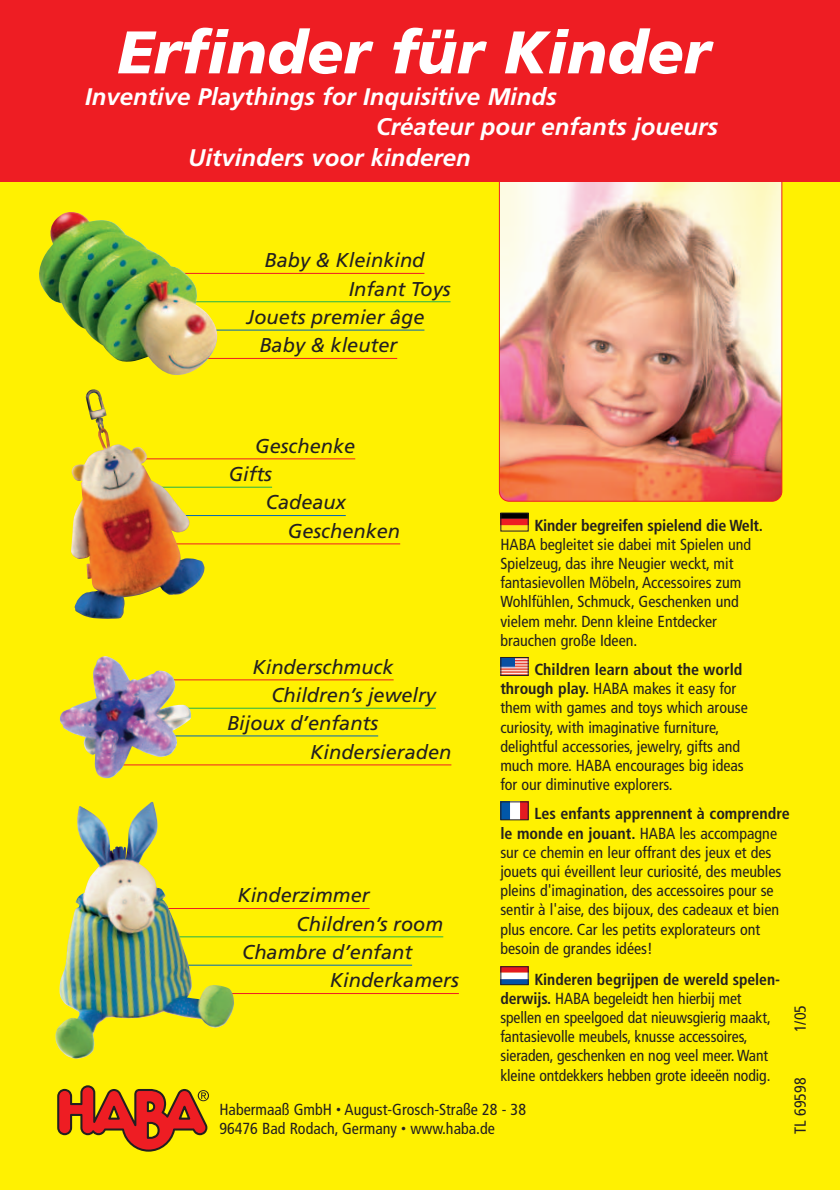
<style>
.page{position:relative;width:840px;height:1190px;background:#fff}
.page>*{position:absolute;margin:0;border:0;box-sizing:border-box;transform-origin:0 0}
.t1{font:italic 900 60px "Frutiger";color:#fff}
.t2{font:italic 700 24px "Frutiger";color:#fff}
.t3{font:italic 20px/28.4px "Frutiger";color:#231f20}
.t4{font:condensed 16px/19.2px "Frutiger";color:#231f20}
.t5{font:700 condensed 16px "Frutiger";letter-spacing:-.015em;color:#231f20}
.s1{font-weight:700}
.s2{font-size:10px}
</style>
<div class="page">
<div style="left:0;top:0;width:839px;height:1190px;background:#fff101"></div>
<hr style="left:121px;top:458px;width:234px;height:1px;background:#ee1d23">
<hr style="left:149px;top:487px;width:123px;height:1px;background:#23b24b">
<hr style="left:149px;top:515px;width:197px;height:1px;background:#0166b3">
<hr style="left:143px;top:543px;width:257px;height:1px;background:#ee1d23">
<hr style="left:162px;top:679px;width:232px;height:1px;background:#ee1d23">
<hr style="left:169px;top:708px;width:267px;height:1px;background:#23b24b">
<hr style="left:167px;top:735px;width:211px;height:1px;background:#0166b3">
<hr style="left:104px;top:764px;width:347px;height:1px;background:#ee1d23">
<hr style="left:149px;top:908px;width:221px;height:1px;background:#ee1d23">
<hr style="left:148px;top:936px;width:295px;height:1px;background:#23b24b">
<hr style="left:166px;top:965px;width:246px;height:1px;background:#0166b3">
<hr style="left:215px;top:993px;width:244px;height:1px;background:#ee1d23">
<img style="left:502px;top:968px;width:25px;height:15px">
<div style="left:500px;top:966px;width:29px;height:19px;border:1px solid #231f20"></div>
<img style="left:502px;top:659px;width:25px;height:15px">
<div style="left:500px;top:657px;width:29px;height:19px;border:1px solid #231f20"></div>
<img style="left:502px;top:515px;width:25px;height:15px">
<div style="left:500px;top:513px;width:29px;height:19px;border:1px solid #231f20"></div>
<img style="left:499px;top:171px;width:283px;height:330px;border-radius:10px">
<div style="left:499px;top:170px;width:283px;height:332px;border:2px solid #ee1d23;border-radius:10px"></div>
<img style="left:502px;top:803px;width:25px;height:15px">
<div style="left:500px;top:801px;width:29px;height:19px;border:1px solid #231f20"></div>
<div style="left:0;top:0;width:839px;height:181px;background:#ee1d23"></div>
<hr style="left:138px;top:273px;width:286px;height:1px;background:#ee1d23">
<hr style="left:185px;top:301px;width:266px;height:1px;background:#23b24b">
<hr style="left:158px;top:330px;width:266px;height:1px;background:#0166b3">
<hr style="left:175px;top:358px;width:222px;height:1px;background:#ee1d23">
<img style="left:39px;top:212px;width:179px;height:163px">
<img style="left:60px;top:656px;width:132px;height:123px">
<img style="left:55px;top:802px;width:135px;height:257px">
<img style="left:71px;top:392px;width:134px;height:227px">
<svg style="left:57px;top:1085px;width:152px;height:67px"></svg>
<h1 class="t1" style="left:117px;top:28px;width:595px">Erfinder für Kinder</h1>
<h2 class="t2" style="left:85px;top:87px;width:473px">Inventive Playthings for Inquisitive Minds</h2>
<h2 class="t2" style="left:376px;top:117px;width:343px">Créateur pour enfants joueurs</h2>
<h2 class="t2" style="left:188px;top:148px;width:284px">Uitvinders voor kinderen</h2>
<p class="t3" style="left:264px;top:248px;width:162px">Baby &amp; Kleinkind</p>
<p class="t3" style="left:349px;top:276px;width:103px">Infant Toys</p>
<p class="t3" style="left:247px;top:304px;width:179px">Jouets premier âge</p>
<p class="t3" style="left:259px;top:333px;width:139px">Baby &amp; kleuter</p>
<p class="t3" style="left:229px;top:433px;width:128px;text-indent:27px">Geschenke<br>Gifts</p>
<p class="t3" style="left:288px;top:490px;width:114px;text-indent:-22px">Cadeaux<br>Geschenken</p>
<p class="t3" style="left:253px;top:654px;width:143px">Kinderschmuck</p>
<p class="t3" style="left:271px;top:682px;width:166px">Children’s jewelry</p>
<p class="t3" style="left:227px;top:710px;width:153px">Bijoux d’enfants</p>
<p class="t3" style="left:310px;top:739px;width:143px">Kindersieraden</p>
<p class="t5" style="left:534px;top:519px;width:230px">Kinder begreifen spielend die Welt.</p>
<p class="t4" style="left:500px;top:536px;width:252px">HABA begleitet sie dabei mit Spielen und Spielzeug, das ihre Neugier weckt, mit fantasievollen Möbeln, Accessoires zum Wohlfühlen, Schmuck, Geschenken und vielem mehr. Denn kleine Entdecker brauchen große Ideen.</p>
<p class="t4" style="left:500px;top:661px;width:249px;text-indent:34px"><span class="s1">Children learn about the world through play.</span> HABA makes it easy for them with games and toys which arouse curiosity, with imaginative furniture, delightful accessories, jewelry, gifts and much more. HABA encourages big ideas for our diminutive explorers.</p>
<p class="t4" style="left:500px;top:805px;width:291px;text-indent:34px"><span class="s1">Les enfants apprennent à comprendre le monde en jouant.</span> HABA les accompagne sur ce chemin en leur offrant des jeux et des jouets qui éveillent leur curiosité, des meubles pleins d'imagination, des accessoires pour se sentir à l'aise, des bijoux, des cadeaux et bien plus encore. Car les petits explorateurs ont besoin de grandes idées!</p>
<p class="t3" style="left:237px;top:883px;width:134px">Kinderzimmer</p>
<p class="t3" style="left:297px;top:911px;width:148px">Children’s room</p>
<p class="t3" style="left:242px;top:939px;width:172px">Chambre d’enfant</p>
<p class="t3" style="left:330px;top:968px;width:130px">Kinderkamers</p>
<p class="t4" style="left:500px;top:971px;width:281px;text-indent:34px"><span class="s1">Kinderen begrijpen de wereld spelen&shy;derwijs.</span> HABA begeleidt hen hierbij met spellen en speelgoed dat nieuwsgierig maakt, fantasievolle meubels, knusse accessoires, sieraden, geschenken en nog veel meer. Want kleine ontdekkers hebben grote ideeën nodig.</p>
<p class="t4" style="left:792px;top:1032px;width:29px;rotate:-90deg">1/05</p>
<p class="t4" style="left:792px;top:1134px;width:58px;rotate:-90deg">TL 69598</p>
<p class="t4" style="left:219px;top:1101px;width:308px">Habermaaß GmbH <span class="s2">•</span> August-Grosch-Straße 28 - 38<br>96476 Bad Rodach, Germany <span class="s2">•</span> www.haba.de</p>
</div>
